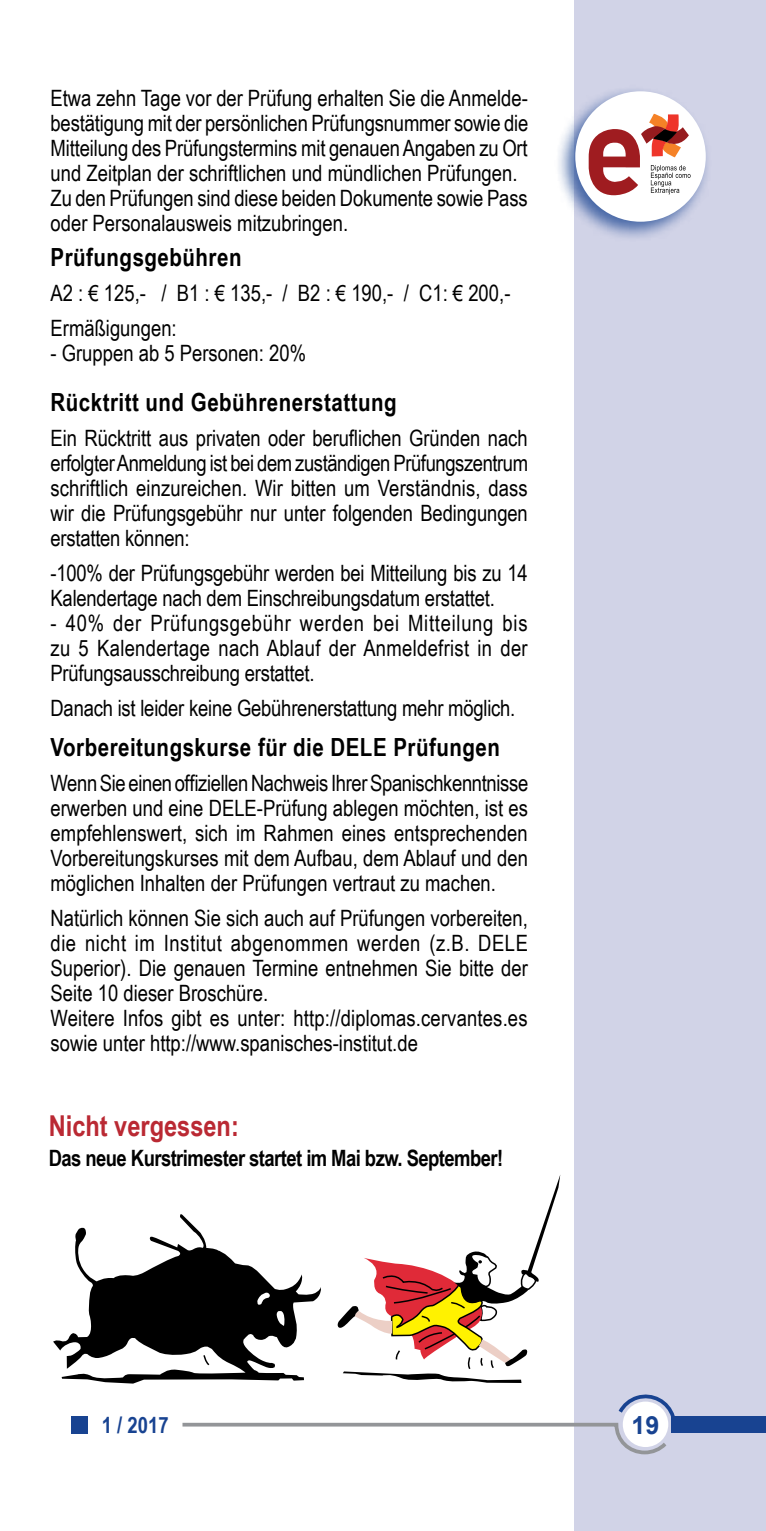
<style>
.page{position:relative;width:766px;height:1531px;background:#fff}
.page>*{position:absolute;margin:0;border:0;box-sizing:border-box;transform-origin:0 0}
.t1{font:700 28.75px "Arial Narrow";color:#ba2933}
.t2{font:700 25px "Arial Narrow";letter-spacing:.02em;color:#000}
.t3{font:700 25px "Arial";color:#184391}
.t4{font:22.5px/25px "Arial Narrow";color:#000}
.t5{font:700 22.5px "Arial Narrow";letter-spacing:-.025em;color:#000}
.t6{font:700 22.5px "Arial Narrow";color:#184391}
</style>
<div class="page">
<div style="left:574px;top:0;width:191px;height:1531px;background:#d1d3e7"></div>
<div style="left:671px;top:1416px;width:94px;height:16px;background:#184391"></div>
<div style="left:554px;top:85px;width:157px;height:157px;background:#184391;opacity:.75"></div>
<div style="left:575px;top:91px;width:130px;height:131px;background:#fff;border-radius:50%"></div>
<svg style="left:588px;top:114px;width:102px;height:81px"></svg>
<svg style="left:53px;top:1175px;width:624px;height:280px"></svg>
<p class="t4" style="left:50px;top:85px;width:479px">Etwa zehn Tage vor der Prüfung erhalten Sie die Anmelde&shy;bestätigung mit der persönlichen Prüfungsnummer sowie die Mitteilung des Prüfungstermins mit genauen Angaben zu Ort und Zeitplan der schriftlichen und mündlichen Prüfungen.<br>Zu den Prüfungen sind diese beiden Dokumente sowie Pass oder Personalausweis mitzubringen.</p>
<p class="t2" style="left:50px;top:238px;width:192px">Prüfungsgebühren</p>
<p class="t4" style="left:50px;top:275px;width:461px;line-height:35px">A2 : € 125,- / B1 : € 135,- / B2 : € 190,- / C1: € 200,-<br>Ermäßigungen:</p>
<p class="t4" style="left:50px;top:340px;width:257px">- Gruppen ab 5 Personen: 20%</p>
<p class="t2" style="left:50px;top:383px;width:347px">Rücktritt und Gebührenerstattung</p>
<p class="t4" style="left:50px;top:425px;width:479px;text-align:justify">Ein Rücktritt aus privaten oder beruflichen Gründen nach erfolgter Anmeldung ist bei dem zuständigen Prüfungszentrum schriftlich einzureichen. Wir bitten um Verständnis, dass wir die Prüfungsgebühr nur unter folgenden Bedingungen erstatten können:</p>
<p class="t4" style="left:50px;top:560px;width:478px">-100% der Prüfungsgebühr werden bei Mitteilung bis zu 14<br>Kalendertage nach dem Einschreibungsdatum erstattet.</p>
<p class="t4" style="left:50px;top:610px;width:478px;text-align:justify">- 40% der Prüfungsgebühr werden bei Mitteilung bis zu 5 Kalendertage nach Ablauf der Anmeldefrist in der Prüfungsausschreibung erstattet.</p>
<p class="t4" style="left:50px;top:695px;width:466px">Danach ist leider keine Gebührenerstattung mehr möglich.</p>
<p class="t2" style="left:50px;top:728px;width:451px">Vorbereitungskurse für die DELE Prüfungen</p>
<p class="t4" style="left:50px;top:770px;width:479px;text-align:justify">Wenn Sie einen offiziellen Nachweis Ihrer Spanischkenntnisse erwerben und eine DELE-Prüfung ablegen möchten, ist es empfehlenswert, sich im Rahmen eines entsprechenden Vorbereitungskurses mit dem Aufbau, dem Ablauf und den möglichen Inhalten der Prüfungen vertraut zu machen.</p>
<p class="t4" style="left:50px;top:905px;width:479px">Natürlich können Sie sich auch auf Prüfungen vorbereiten, die nicht im Institut abgenommen werden (z.B. DELE Superior). Die genauen Termine entnehmen Sie bitte der Seite 10 dieser Broschüre.<br>Weitere Infos gibt es unter: http://diplomas.cervantes.es sowie unter http://www.spanisches-institut.de</p>
<p class="t1" style="left:49px;top:1104px;width:191px">Nicht vergessen:</p>
<p class="t5" style="left:49px;top:1141px;width:456px">Das neue Kurstrimester startet im Mai bzw. September!</p>
<p class="t6" style="left:102px;top:1407px;width:68px">1 / 2017</p>
<p class="t3" style="left:631px;top:1408px;width:29px">19</p>
</div>
